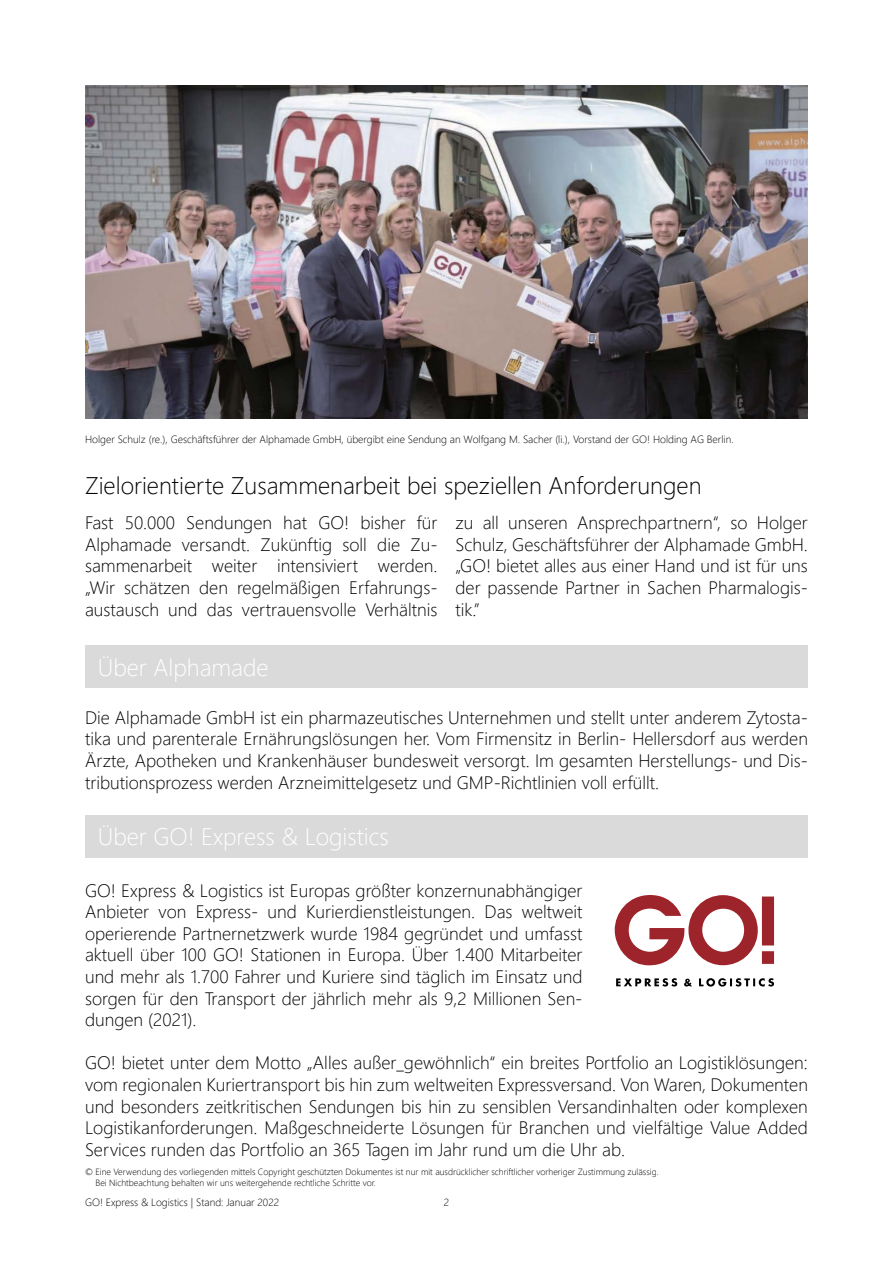
<style>
.page{position:relative;width:893px;height:1263px;background:#fff}
.page>*{position:absolute;margin:0;border:0;box-sizing:border-box;transform-origin:0 0}
.t1{font:300 24px "Segoe UI";color:#000}
.t2{font:300 24px "Segoe UI";color:#fff}
.t3{font:300 18px/21.6px "Segoe UI";color:#000;text-align:justify}
.t4{font:300 10.5px "Segoe UI";color:#000}
.t5{font:300 9px/10.8px "Segoe UI";color:#000}
</style>
<div class="page">
<img style="left:85px;top:85px;width:723px;height:333px">
<div style="left:85px;top:645px;width:723px;height:43px;background:#dadada"></div>
<div style="left:85px;top:815px;width:723px;height:43px;background:#dadada"></div>
<svg style="left:615px;top:895px;width:159px;height:70px"></svg>
<svg style="left:616px;top:978px;width:158px;height:8px"></svg>
<p class="t4" style="left:85px;top:429px;width:650px">Holger Schulz (re.), Geschäftsführer der Alphamade GmbH, übergibt eine Sendung an Wolfgang M. Sacher (li.), Vorstand der GO! Holding AG Berlin.</p>
<h1 class="t1" style="left:85px;top:463px;width:618px">Zielorientierte Zusammenarbeit bei speziellen Anforderungen</h1>
<p class="t3" style="left:85px;top:510px;width:354px">Fast 50.000 Sendungen hat GO! bisher für Alphamade versandt. Zukünftig soll die Zu&shy;sammenarbeit weiter intensiviert werden. „Wir schätzen den regelmäßigen Erfahrungs&shy;austausch und das vertrauensvolle Verhältnis</p>
<p class="t3" style="left:455px;top:510px;width:354px">zu all unseren Ansprechpartnern“, so Holger Schulz, Geschäftsführer der Alphamade GmbH. „GO! bietet alles aus einer Hand und ist für uns der passende Partner in Sachen Pharmalogis&shy;tik.”</p>
<h1 class="t2" style="left:98px;top:644px;width:172px">Über Alphamade</h1>
<p class="t3" style="left:85px;top:705px;width:724px">Die Alphamade GmbH ist ein pharmazeutisches Unternehmen und stellt unter anderem Zytosta&shy;tika und parenterale Ernährungslösungen her. Vom Firmensitz in Berlin- Hellersdorf aus werden Ärzte, Apotheken und Krankenhäuser bundesweit versorgt. Im gesamten Herstellungs- und Dis&shy;tributionsprozess werden Arzneimittelgesetz und GMP-Richtlinien voll erfüllt.</p>
<h1 class="t2" style="left:98px;top:814px;width:293px">Über GO! Express &amp; Logistics</h1>
<p class="t3" style="left:85px;top:877px;width:499px">GO! Express &amp; Logistics ist Europas größter konzernunabhängiger Anbieter von Express- und Kurierdienstleistungen. Das weltweit operierende Partnernetzwerk wurde 1984 gegründet und umfasst aktuell über 100 GO! Stationen in Europa. Über 1.400 Mitarbeiter und mehr als 1.700 Fahrer und Kuriere sind täglich im Einsatz und sorgen für den Transport der jährlich mehr als 9,2 Millionen Sen&shy;dungen (2021).</p>
<p class="t3" style="left:85px;top:1050px;width:724px">GO! bietet unter dem Motto „Alles außer_gewöhnlich“ ein breites Portfolio an Logistiklösungen: vom regionalen Kuriertransport bis hin zum weltweiten Expressversand. Von Waren, Dokumenten und besonders zeitkritischen Sendungen bis hin zu sensiblen Versandinhalten oder komplexen Logistikanforderungen. Maßgeschneiderte Lösungen für Branchen und vielfältige Value Added Services runden das Portfolio an 365 Tagen im Jahr rund um die Uhr ab.</p>
<p class="t5" style="left:95px;top:1165px;width:565px;text-indent:-10px">© Eine Verwendung des vorliegenden mittels Copyright geschützten Dokumentes ist nur mit ausdrücklicher schriftlicher vorheriger Zustimmung zulässig.<br>Bei Nichtbeachtung behalten wir uns weitergehende rechtliche Schritte vor.</p>
<p class="t4" style="left:85px;top:1192px;width:196px">GO! Express &amp; Logistics | Stand: Januar 2022</p>
<p class="t4" style="left:444px;top:1192px;width:7px">2</p>
</div>
